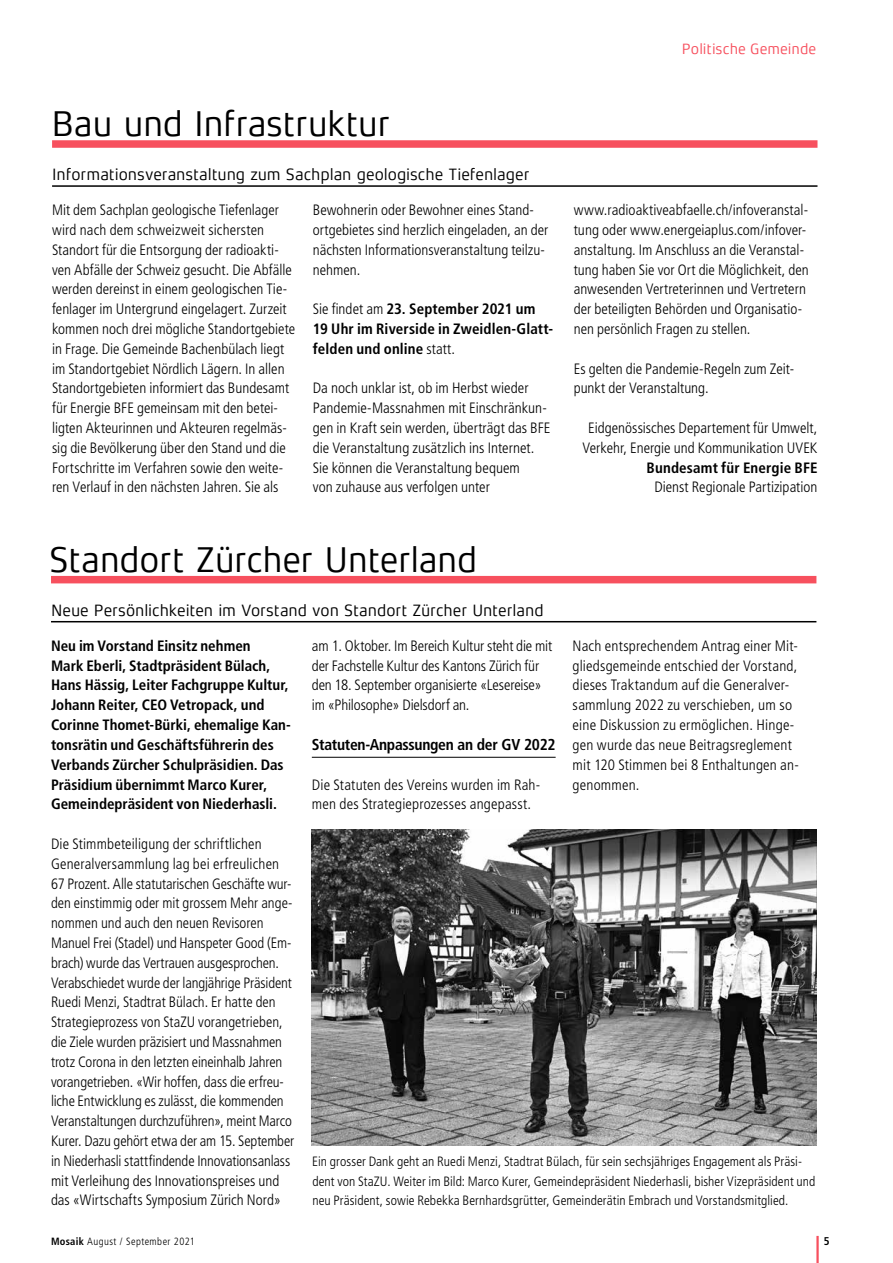
<style>
.page{position:relative;width:893px;height:1263px;background:#fff}
.page>*{position:absolute;margin:0;border:0;box-sizing:border-box;transform-origin:0 0}
.t1{font:36px "Xenois Sans Pro";letter-spacing:-.015em;color:#000}
.t2{font:16.5px "Xenois Sans Pro";letter-spacing:-.01em;color:#000}
.t3{font:700 condensed 15.75px "Frutiger LT Std";letter-spacing:-.02em;color:#000}
.t4{font:300 condensed 15px/19.8px "Frutiger LT Std";color:#000}
.t5{font:700 condensed 15px/19.8px "Frutiger LT Std";color:#000}
.t6{font:15px "Xenois Sans Pro";color:#f7505e}
.t7{font:300 condensed 13.5px/19.8px "Frutiger LT Std";letter-spacing:.005em;color:#000}
.t8{font:700 condensed 11.25px "Frutiger LT Std";color:#000}
.t9{font:300 condensed 10.5px "Frutiger LT Std";letter-spacing:.045em;color:#000}
.s1{font-weight:300}
.s2{font-weight:700}
</style>
<div class="page">
<hr style="left:816px;top:1236px;width:3px;height:27px;background:#f7505e">
<div style="left:52px;top:140px;width:765px;height:8px;background:#f7505e"></div>
<hr style="left:52px;top:185px;width:765px;height:2px;background:#000">
<div style="left:51px;top:576px;width:765px;height:7px;background:#f7505e"></div>
<hr style="left:51px;top:621px;width:765px;height:1px;background:#000">
<hr style="left:312px;top:757px;width:244px;height:1px;background:#000">
<img style="left:312px;top:829px;width:504px;height:317px">
<p class="t6" style="left:682px;top:40px;width:136px">Politische Gemeinde</p>
<h1 class="t1" style="left:52px;top:103px;width:340px">Bau und Infrastruktur</h1>
<p class="t2" style="left:52px;top:165px;width:479px">Informationsveranstaltung zum Sachplan geologische Tiefenlager</p>
<p class="t4" style="left:52px;top:200px;width:245px">Mit dem Sachplan geologische Tiefenlager wird nach dem schweizweit sichersten Standort für die Entsorgung der radioakti&shy;ven Abfälle der Schweiz gesucht. Die Abfälle werden dereinst in einem geologischen Tie&shy;fenlager im Untergrund eingelagert. Zurzeit kommen noch drei mögliche Standortgebiete in Frage. Die Gemeinde Bachenbülach liegt im Standortgebiet Nördlich Lägern. In allen Standortgebieten informiert das Bundesamt für Energie BFE gemeinsam mit den betei&shy;ligten Akteurinnen und Akteuren regelmäs&shy;sig die Bevölkerung über den Stand und die Fortschritte im Verfahren sowie den weite&shy;ren Verlauf in den nächsten Jahren. Sie als</p>
<p class="t4" style="left:313px;top:200px;width:237px">Bewohnerin oder Bewohner eines Stand&shy;ortgebietes sind herzlich eingeladen, an der nächsten Informationsveranstaltung teilzu&shy;nehmen.</p>
<p class="t5" style="left:313px;top:299px;width:242px"><span class="s1">Sie findet am</span> 23. September 2021 um<br>19 Uhr im Riverside in Zweidlen-Glatt&shy;felden und online <span class="s1">statt.</span></p>
<p class="t4" style="left:313px;top:379px;width:239px">Da noch unklar ist, ob im Herbst wieder Pandemie-Massnahmen mit Einschränkun&shy;gen in Kraft sein werden, überträgt das BFE die Veranstaltung zusätzlich ins Internet.<br>Sie können die Veranstaltung bequem<br>von zuhause aus verfolgen unter</p>
<p class="t4" style="left:574px;top:200px;width:237px">www.radioaktiveabfaelle.ch/infoveranstal&shy;tung oder www.energeiaplus.com/infover&shy;anstaltung. Im Anschluss an die Veranstal&shy;tung haben Sie vor Ort die Möglichkeit, den anwesenden Vertreterinnen und Vertretern der beteiligten Behörden und Organisatio&shy;nen persönlich Fragen zu stellen.</p>
<p class="t4" style="left:574px;top:359px;width:222px">Es gelten die Pandemie-Regeln zum Zeit&shy;punkt der Veranstaltung.</p>
<p class="t4" style="left:582px;top:418px;width:236px;text-align:center">Eidgenössisches Departement für Umwelt,<br>Verkehr, Energie und Kommunikation UVEK</p>
<p class="t5" style="left:647px;top:458px;width:172px">Bundesamt für Energie BFE</p>
<p class="t4" style="left:654px;top:478px;width:165px">Dienst Regionale Partizipation</p>
<h1 class="t1" style="left:49px;top:539px;width:430px">Standort Zürcher Unterland</h1>
<p class="t2" style="left:51px;top:601px;width:494px">Neue Persönlichkeiten im Vorstand von Standort Zürcher Unterland</p>
<p class="t4" style="left:312px;top:636px;width:242px">am 1. Oktober. Im Bereich Kultur steht die mit der Fachstelle Kultur des Kantons Zürich für den 18. September organisierte «Lesereise» im «Philosophe» Dielsdorf an.</p>
<p class="t3" style="left:312px;top:735px;width:245px">Statuten-Anpassungen an der GV 2022</p>
<p class="t4" style="left:312px;top:775px;width:230px">Die Statuten des Vereins wurden im Rah&shy;men des Strategieprozesses angepasst.</p>
<p class="t4" style="left:573px;top:636px;width:227px">Nach entsprechendem Antrag einer Mit&shy;gliedsgemeinde entschied der Vorstand, dieses Traktandum auf die Generalver&shy;sammlung 2022 zu verschieben, um so eine Diskussion zu ermöglichen. Hinge&shy;gen wurde das neue Beitragsreglement mit 120 Stimmen bei 8 Enthaltungen an&shy;genommen.</p>
<p class="t5" style="left:51px;top:636px;width:241px">Neu im Vorstand Einsitz nehmen<br>Mark Eberli, Stadtpräsident Bülach, Hans Hässig, Leiter Fachgruppe Kultur, Johann Reiter, CEO Vetropack, und Corinne Thomet-Bürki, ehemalige Kan&shy;tonsrätin und Geschäftsführerin des Verbands Zürcher Schulpräsidien. Das Präsidium übernimmt Marco Kurer, Gemeindepräsident von Niederhasli.</p>
<p class="t4" style="left:51px;top:834px;width:245px">Die Stimmbeteiligung der schriftlichen Generalversammlung lag bei erfreulichen 67 Prozent. Alle statutarischen Geschäfte wur&shy;den einstimmig oder mit grossem Mehr ange&shy;nommen und auch den neuen Revisoren Manuel Frei (Stadel) und Hanspeter Good (Em&shy;brach) wurde das Vertrauen ausgesprochen.<br>Verabschiedet wurde der langjährige Präsident Ruedi Menzi, Stadtrat Bülach. Er hatte den Strategieprozess von StaZU vorangetrieben, die Ziele wurden präzisiert und Massnahmen trotz Corona in den letzten eineinhalb Jahren vorangetrieben. «Wir hoffen, dass die erfreu&shy;liche Entwicklung es zulässt, die kommenden Veranstaltungen durchzuführen», meint Marco Kurer. Dazu gehört etwa der am 15. September in Niederhasli stattfindende Innovationsanlass mit Verleihung des Innovationspreises und das «Wirtschafts Symposium Zürich Nord»</p>
<p class="t7" style="left:312px;top:1151px;width:505px">Ein grosser Dank geht an Ruedi Menzi, Stadtrat Bülach, für sein sechsjähriges Engagement als Präsi&shy;dent von StaZU. Weiter im Bild: Marco Kurer, Gemeindepräsident Niederhasli, bisher Vizepräsident und neu Präsident, sowie Rebekka Bernhardsgrütter, Gemeinderätin Embrach und Vorstandsmitglied.</p>
<p class="t9" style="left:51px;top:1235px;width:145px"><span class="s2">Mosaik</span> August / September 2021</p>
<p class="t8" style="left:824px;top:1234px;width:7px">5</p>
</div>
